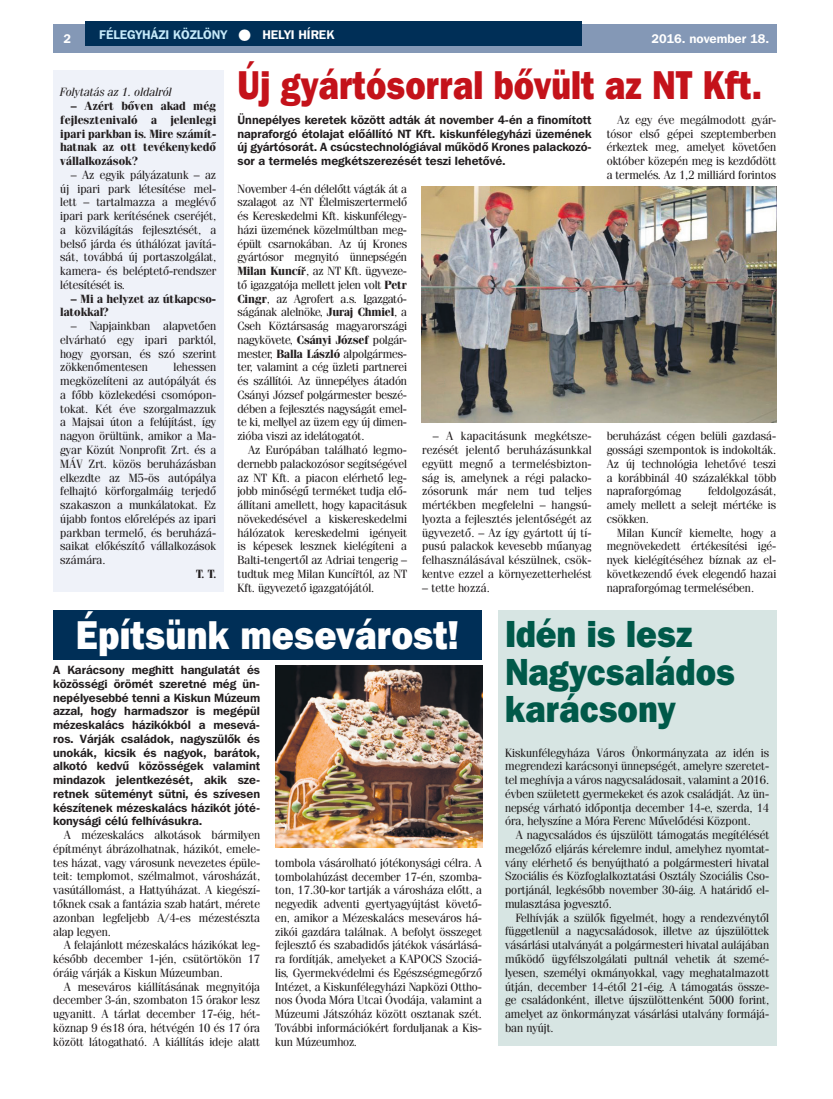
<style>
.page{position:relative;width:833px;height:1099px;background:#fff}
.page>*{position:absolute;margin:0;border:0;box-sizing:border-box;transform-origin:0 0}
.t1{font:40px "Franklin Gothic Hv PFL";color:#c4121a;scale:.84 1}
.t2{font:40px "Franklin Gothic Hv PFL";color:#fff;scale:.9 1}
.t3{font:37.5px/37.5px "Franklin Gothic Hv PFL";color:#005949;scale:.9 1}
.t4{font:700 12.5px "Franklin Gothic PFL";color:#c6eafa}
.t5{font:700 12.5px "Franklin Gothic PFL";color:#fff}
.t6{font:11.88px/13.8px "Fenice PFL";color:#231f20;text-align:justify}
.t7{font:700 11.88px/13.8px "Franklin Gothic PFL";color:#231f20;text-align:justify}
.t8{font:700 11.88px/13.8px "Fenice PFL";color:#231f20;text-align:justify}
.t9{font:italic 11.88px "Fenice PFL";color:#231f20}
.s1{color:#fff}
.s2{font-weight:700}
.s3{font-family:"Times New Roman";font-weight:700}
.s4{font-family:"Times New Roman"}
</style>
<div class="page">
<div style="left:53px;top:25px;width:723px;height:28px;background:#8498b6"></div>
<div style="left:85px;top:21px;width:496px;height:25px;background:#002f57"></div>
<div style="left:53px;top:71px;width:170px;height:521px;background:#eff2f9"></div>
<img style="left:422px;top:186px;width:354px;height:236px">
<div style="left:498px;top:610px;width:278px;height:435px;background:#d7e5e3"></div>
<img style="left:275px;top:666px;width:207px;height:181px">
<div style="left:53px;top:610px;width:429px;height:50px;background:#002f57"></div>
<p class="t5" style="left:64px;top:31px;width:9px">2</p>
<p class="t4" style="left:99px;top:26px;width:236px">FÉLEGYHÁZI KÖZLÖNY <span class="s1">● HELYI HÍREK</span></p>
<p class="t5" style="left:651px;top:31px;width:119px">2016. november 18.</p>
<h1 class="t1" style="left:237px;top:59px;width:626px">Új gyártósorral bővült az NT Kft.</h1>
<p class="t7" style="left:237px;top:112px;width:356px">Ünnepélyes keretek között adták át november 4-én a finomított napraforgó étolajat előállító NT Kft. kiskunfélegyházi üzemének új gyártósorát. A csúcstechnológiával működő Krones palackozó&shy;sor a termelés megkétszerezését teszi lehetővé.</p>
<p class="t6" style="left:237px;top:181px;width:171px">November 4-én délelőtt vágták át a szalagot az NT Élelmiszertermelő és Kereskedelmi Kft. kiskunfélegy&shy;házi üzemének közelmúltban meg&shy;épült csarnokában. Az új Krones gyártósor megnyitó ünnepségén <span class="s2">Milan Kuncí</span><span class="s3">ř</span>, az NT Kft. ügyveze&shy;tő igazgatója mellett jelen volt <span class="s2">Petr Cingr</span>, az Agrofert a.s. Igazgató&shy;ságának alelnöke, <span class="s2">Juraj Chmiel</span>, a Cseh Köztársaság magyarországi nagykövete, <span class="s2">Csányi József</span> polgár&shy;mester, <span class="s2">Balla László</span> alpolgármes&shy;ter, valamint a cég üzleti partnerei és szállítói. Az ünnepélyes átadón Csányi József polgármester beszé&shy;dében a fejlesztés nagyságát emel&shy;te ki, mellyel az üzem egy új dimen&shy;zióba viszi az idelátogatót.</p>
<p class="t6" style="left:237px;top:443px;width:171px;text-indent:11px">Az Európában található legmo&shy;dernebb palackozósor segítségével az NT Kft. a piacon elérhető leg&shy;jobb minőségű terméket tudja elő&shy;állítani amellett, hogy kapacitásuk növekedésével a kiskereskedelmi hálózatok kereskedelmi igényeit is képesek lesznek kielégíteni a Balti-tengertől az Adriai tengerig – tudtuk meg Milan Kuncí<span class="s4">ř</span>tól, az NT Kft. ügyvezető igazgatójától.</p>
<p class="t9" style="left:60px;top:85px;width:113px">Folytatás az 1. oldalról</p>
<p class="t8" style="left:60px;top:99px;width:157px;text-indent:11px">– Azért bőven akad még fejlesztenivaló a jelenlegi ipari parkban is. Mire számít&shy;hatnak az ott tevékenykedő vállalkozások?</p>
<p class="t6" style="left:60px;top:168px;width:157px;text-indent:11px">– Az egyik pályázatunk – az új ipari park létesítése mel&shy;lett – tartalmazza a meglévő ipari park kerítésének cseréjét, a közvilágítás fejlesztését, a belső járda és úthálózat javítá&shy;sát, továbbá új portaszolgálat, kamera- és beléptető-rendszer létesítését is.</p>
<p class="t8" style="left:60px;top:291px;width:157px;text-indent:11px">– Mi a helyzet az útkapcso&shy;latokkal?</p>
<p class="t6" style="left:60px;top:319px;width:157px;text-indent:11px">– Napjainkban alapvetően elvárható egy ipari parktól, hogy gyorsan, és szó szerint zökkenőmentesen</p>
<p class="t6" style="left:606px;top:113px;width:171px;text-indent:11px">Az egy éve megálmodott gyár&shy;tósor első gépei szeptemberben érkeztek meg, amelyet követően október közepén meg is kezdődött a termelés. Az 1,2 milliárd forintos</p>
<p class="t6" style="left:60px;top:360px;width:157px;text-indent:113px">lehessen megközelíteni az autópályát és a főbb közlekedési csomópon&shy;tokat. Két éve szorgalmazzuk a Majsai úton a felújítást, így nagyon örültünk, amikor a Ma&shy;gyar Közút Nonprofit Zrt. és a MÁV Zrt. közös beruházásban elkezdte az M5-ös autópálya felhajtó körforgalmáig terjedő szakaszon a munkálatokat. Ez újabb fontos előrelépés az ipari parkban termelő, és beruházá&shy;saikat előkészítő vállalkozások számára.</p>
<p class="t8" style="left:196px;top:566px;width:22px">T. T.</p>
<p class="t6" style="left:422px;top:429px;width:171px;text-indent:11px">– A kapacitásunk megkétsze&shy;rezését jelentő beruházásunkkal együtt megnő a termelésbizton&shy;ság is, amelynek a régi palacko&shy;zósorunk már nem tud teljes mértékben megfelelni – hangsú&shy;lyozta a fejlesztés jelentőségét az ügyvezető. – Az így gyártott új tí&shy;pusú palackok kevesebb műanyag felhasználásával készülnek, csök&shy;kentve ezzel a környezetterhelést</p>
<p class="t6" style="left:422px;top:580px;width:69px">– tette hozzá.</p>
<p class="t6" style="left:606px;top:429px;width:171px">beruházást cégen belüli gazdasá&shy;gossági szempontok is indokolták.<br>Az új technológia lehetővé teszi a korábbinál 40 százalékkal több napraforgómag</p>
<p class="t6" style="left:606px;top:484px;width:171px;text-indent:101px">feldolgozását, amely mellett a selejt mértéke is csökken.</p>
<p class="t6" style="left:606px;top:525px;width:171px;text-indent:11px">Milan Kuncí<span class="s4">ř</span> kiemelte, hogy a megnövekedett értékesítési igé&shy;nyek kielégítéséhez bíznak az el&shy;következendő évek elegendő hazai napraforgómag termelésében.</p>
<h2 class="t3" style="left:505px;top:614px;width:257px">Idén is lesz<br>Nagycsaládos karácsony</h2>
<p class="t6" style="left:505px;top:745px;width:265px">Kiskunfélegyháza Város Önkormányzata az idén is megrendezi karácsonyi ünnepségét, amelyre szeretet&shy;tel meghívja a város nagycsaládosait, valamint a 2016. évben született gyermekeket és azok családját. Az ün&shy;nepség várható időpontja december 14-e, szerda, 14 óra, helyszíne a Móra Ferenc Művelődési Központ.</p>
<p class="t6" style="left:505px;top:828px;width:265px;text-indent:11px">A nagycsaládos és újszülött támogatás megítélését megelőző eljárás kérelemre indul, amelyhez nyomtat&shy;vány elérhető és benyújtható a polgármesteri hivatal Szociális és Közfoglalkoztatási Osztály Szociális Cso&shy;portjánál, legkésőbb november 30-áig. A határidő el&shy;mulasztása jogvesztő.</p>
<p class="t6" style="left:505px;top:910px;width:266px;text-indent:11px">Felhívják a szülők figyelmét, hogy a rendezvénytől függetlenül a nagycsaládosok, illetve az újszülöttek vásárlási utalványát a polgármesteri hivatal aulájában működő ügyfélszolgálati pultnál vehetik át szemé&shy;lyesen, személyi okmányokkal, vagy meghatalmazott útján, december 14-étől 21-éig. A támogatás össze&shy;ge családonként, illetve újszülöttenként 5000 forint, amelyet az önkormányzat vásárlási utalvány formájá&shy;ban nyújt.</p>
<h1 class="t2" style="left:76px;top:609px;width:428px">Építsünk mesevárost!</h1>
<p class="t7" style="left:53px;top:662px;width:208px">A Karácsony meghitt hangulatát és közösségi örömét szeretné még ün&shy;nepélyesebbé tenni a Kiskun Múzeum azzal, hogy harmadszor is megépül mézeskalács házikókból a mesevá&shy;ros. Várják családok, nagyszülők és unokák, kicsik és nagyok, barátok, alkotó kedvű közösségek valamint mindazok jelentkezését, akik sze&shy;retnek süteményt sütni, és szívesen készítenek mézeskalács házikót jóté&shy;konysági célú felhívásukra.</p>
<p class="t6" style="left:53px;top:828px;width:208px;text-indent:11px">A mézeskalács alkotások bármilyen építményt ábrázolhatnak, házikót, emele&shy;tes házat, vagy városunk nevezetes épüle&shy;teit: templomot, szélmalmot, városházát, vasútállomást, a Hattyúházat. A kiegészí&shy;tőknek csak a fantázia szab határt, mérete azonban legfeljebb A/4-es mézestészta alap legyen.</p>
<p class="t6" style="left:53px;top:938px;width:208px;text-indent:11px">A felajánlott mézeskalács házikókat leg&shy;később december 1-jén, csütörtökön 17 óráig várják a Kiskun Múzeumban.</p>
<p class="t6" style="left:53px;top:979px;width:208px;text-indent:11px">A meseváros kiállításának megnyitója december 3-án, szombaton 15 órakor lesz ugyanitt. A tárlat december 17-éig, hét&shy;köznap 9 és18 óra, hétvégén 10 és 17 óra között látogatható. A kiállítás ideje alatt</p>
<p class="t6" style="left:275px;top:855px;width:208px">tombola vásárolható jótékonysági célra. A tombolahúzást december 17-én, szomba&shy;ton, 17.30-kor tartják a városháza előtt, a negyedik adventi gyertyagyújtást követő&shy;en, amikor a Mézeskalács meseváros há&shy;zikói gazdára találnak. A befolyt összeget fejlesztő és szabadidős játékok vásárlásá&shy;ra fordítják, amelyeket a KAPOCS Szociá&shy;lis, Gyermekvédelmi és Egészségmegőrző Intézet, a Kiskunfélegyházi Napközi Ottho&shy;nos Óvoda Móra Utcai Óvodája, valamint a Múzeumi Játszóház között osztanak szét.<br>További információkért forduljanak a Kis&shy;kun Múzeumhoz.</p>
</div>
